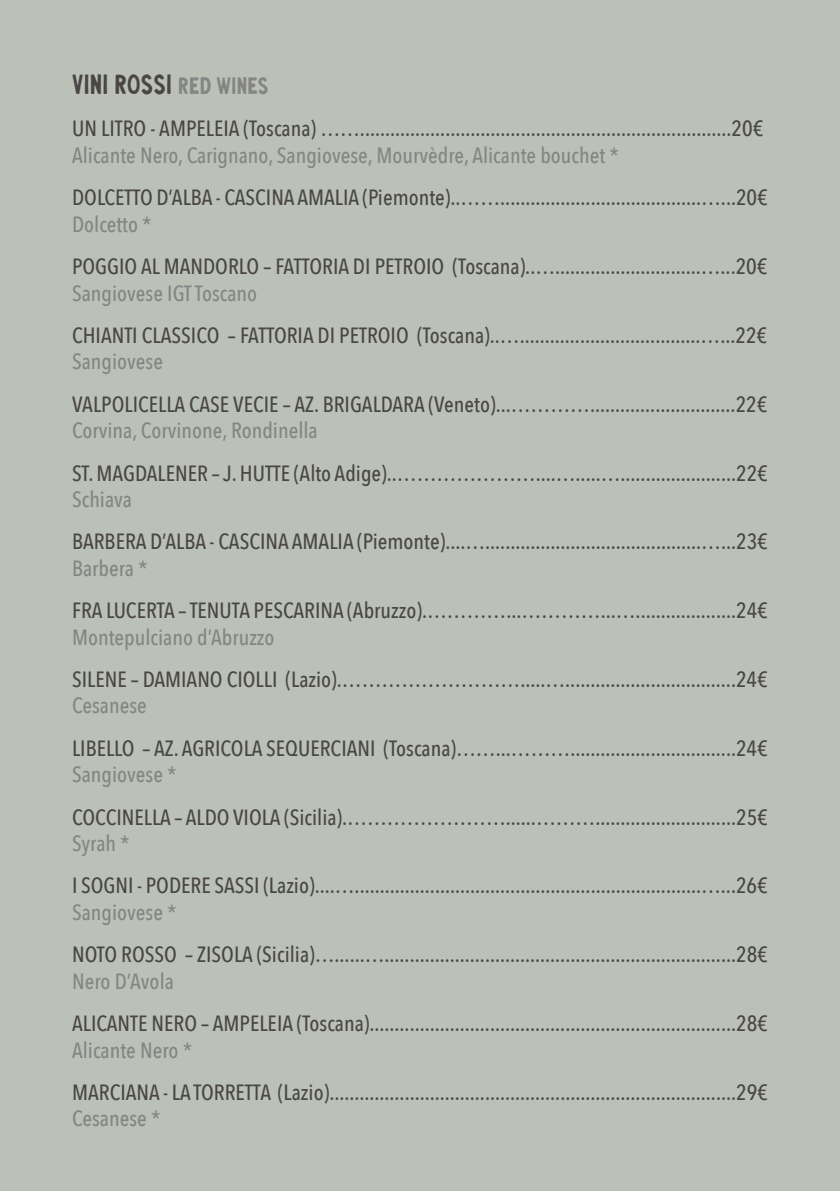
<style>
.page{position:relative;width:840px;height:1191px;background:#fff}
.page>*{position:absolute;margin:0;border:0;box-sizing:border-box;transform-origin:0 0}
.t1{font:condensed 28px "Franklin Stone";color:#4a4646}
.t2{font:500 22px "Avenir Next Condensed";color:#4a4646}
.t3{font:500 22px "Avenir Next Condensed";color:#858584}
.s1{font-size:24px;color:#858584}
</style>
<div class="page">
<div style="left:0;top:0;width:839px;height:1191px;background:#bbc1b7"></div>
<p class="t1" style="left:72px;top:69px;width:198px">VINI ROSSI <span class="s1">RED WINES</span></p>
<p class="t2" style="left:72px;top:115px;width:692px">UN LITRO - AMPELEIA (Toscana) ……..........................................................................20€</p>
<p class="t3" style="left:72px;top:142px;width:548px">Alicante Nero, Carignano, Sangiovese, Mourvèdre, Alicante bouchet *</p>
<p class="t2" style="left:72px;top:184px;width:697px">DOLCETTO D’ALBA - CASCINA AMALIA (Piemonte)..……........................................…...20€</p>
<p class="t3" style="left:72px;top:211px;width:81px">Dolcetto *</p>
<p class="t2" style="left:72px;top:253px;width:696px">POGGIO AL MANDORLO – FATTORIA DI PETROIO (Toscana)..….............................…...20€</p>
<p class="t3" style="left:72px;top:279px;width:186px">Sangiovese IGT Toscano</p>
<p class="t2" style="left:72px;top:322px;width:696px">CHIANTI CLASSICO – FATTORIA DI PETROIO (Toscana)..…....................................…...22€</p>
<p class="t3" style="left:72px;top:348px;width:92px">Sangiovese</p>
<p class="t2" style="left:72px;top:391px;width:696px">VALPOLICELLA CASE VECIE – AZ. BRIGALDARA (Veneto)...………….............................22€</p>
<p class="t3" style="left:72px;top:417px;width:247px">Corvina, Corvinone, Rondinella</p>
<p class="t2" style="left:72px;top:459px;width:697px">ST. MAGDALENER – J. HUTTE (Alto Adige)..…………………....….....….......................22€</p>
<p class="t3" style="left:72px;top:486px;width:61px">Schiava</p>
<p class="t2" style="left:72px;top:528px;width:697px">BARBERA D’ALBA - CASCINA AMALIA (Piemonte)....…...........................................…...23€</p>
<p class="t3" style="left:72px;top:555px;width:77px">Barbera *</p>
<p class="t2" style="left:72px;top:597px;width:697px">FRA LUCERTA – TENUTA PESCARINA (Abruzzo).…………...…………...…....................24€</p>
<p class="t3" style="left:72px;top:623px;width:204px">Montepulciano d’Abruzzo</p>
<p class="t2" style="left:72px;top:666px;width:697px">SILENE – DAMIANO CIOLLI (Lazio).……………………….....…..................................24€</p>
<p class="t3" style="left:72px;top:692px;width:76px">Cesanese</p>
<p class="t2" style="left:72px;top:735px;width:697px">LIBELLO – AZ. AGRICOLA SEQUERCIANI (Toscana)……...……….................................24€</p>
<p class="t3" style="left:72px;top:761px;width:106px">Sangiovese *</p>
<p class="t2" style="left:72px;top:803px;width:697px">COCCINELLA – ALDO VIOLA (Sicilia).……………………......………............................25€</p>
<p class="t3" style="left:72px;top:830px;width:59px">Syrah *</p>
<p class="t2" style="left:72px;top:872px;width:697px">I SOGNI - PODERE SASSI (Lazio)....….....................................................................…...26€</p>
<p class="t3" style="left:72px;top:899px;width:106px">Sangiovese *</p>
<p class="t2" style="left:72px;top:941px;width:697px">NOTO ROSSO – ZISOLA (Sicilia)…......…......................................................................28€</p>
<p class="t3" style="left:72px;top:967px;width:103px">Nero D’Avola</p>
<p class="t2" style="left:72px;top:1010px;width:697px">ALICANTE NERO – AMPELEIA (Toscana).........................................................................28€</p>
<p class="t3" style="left:72px;top:1036px;width:122px">Alicante Nero *</p>
<p class="t2" style="left:72px;top:1079px;width:697px">MARCIANA - LA TORRETTA (Lazio).................................................................................29€</p>
<p class="t3" style="left:72px;top:1105px;width:90px">Cesanese *</p>
</div>
